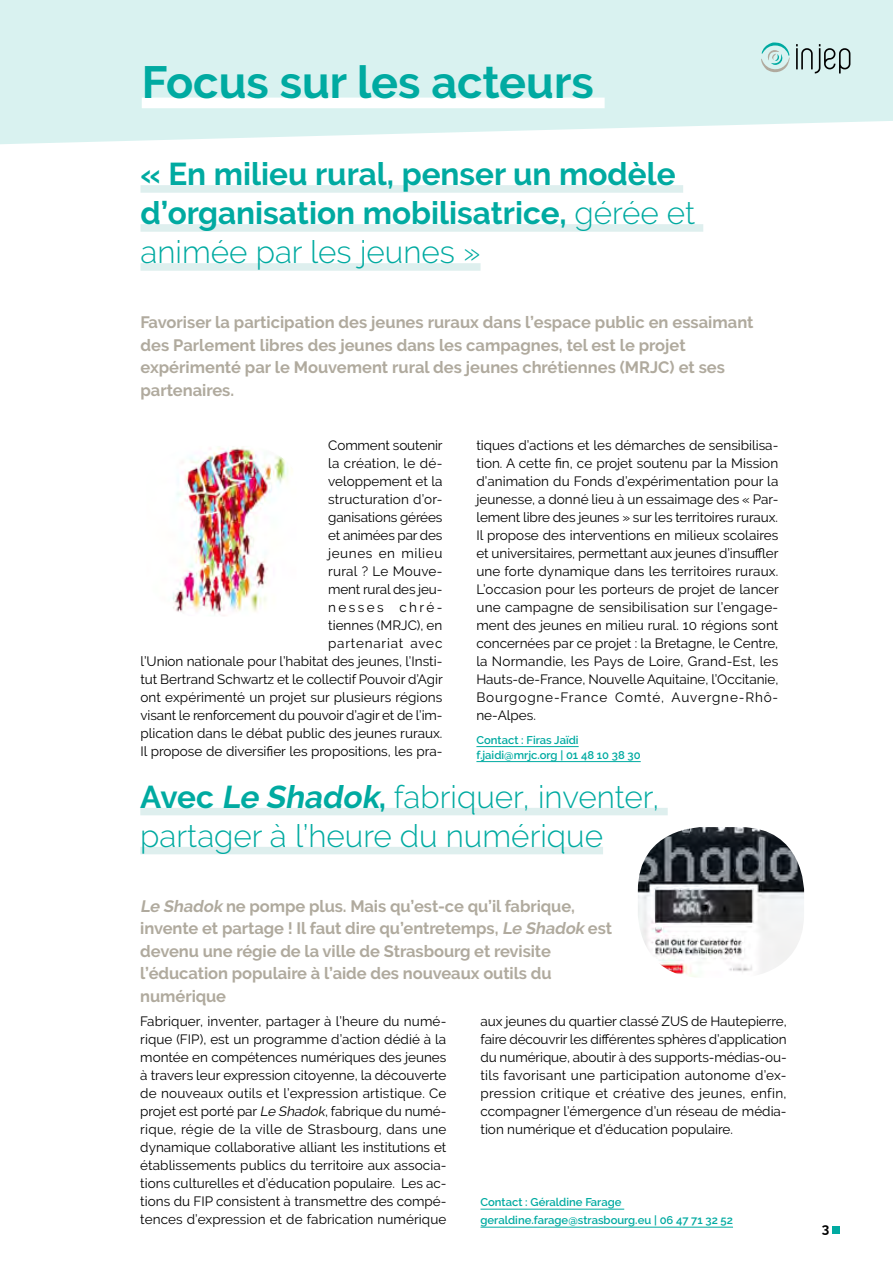
<style>
.page{position:relative;width:893px;height:1263px;background:#fff}
.page>*{position:absolute;margin:0;border:0;box-sizing:border-box;transform-origin:0 0}
.t1{font:700 45px "Raleway";color:#00aaa1}
.t2{font:700 31.5px/39px "Raleway";color:#00aaa1}
.t3{font:300 31.5px/39px "Raleway";color:#00aaa1}
.t4{font:700 16.5px/22.5px "Raleway";letter-spacing:-.005em;color:#b0aa9e}
.t5{font:13.5px/18px "Raleway";color:#000;text-align:justify}
.t6{font:700 13.5px "Raleway";color:#000}
.t7{font:600 11.25px/18px "Raleway";color:#00aaa1}
.s1{font-weight:300}
.s2{font-weight:700}
.s3{font-weight:700;font-style:italic}
.s4{font-style:italic}
</style>
<div class="page">
<svg style="left:0;top:0;width:893px;height:144px;background:#dcf3f1"></svg>
<svg style="left:796px;top:44px;width:54px;height:29px;background:#aabdbc"></svg>
<svg style="left:761px;top:42px;width:29px;height:33px"></svg>
<div style="left:142px;top:98px;width:463px;height:10px;background:#fff"></div>
<div style="left:832px;top:1226px;width:8px;height:7px;background:#00aaa1"></div>
<hr style="left:480px;top:1209px;width:144px;height:1px;background:#00aaa1">
<hr style="left:480px;top:1227px;width:253px;height:1px;background:#00aaa1">
<div style="left:140px;top:808px;width:528px;height:7px;background:#deefee"></div>
<div style="left:140px;top:847px;width:463px;height:7px;background:#deefee"></div>
<div style="left:141px;top:185px;width:542px;height:8px;background:#deefee"></div>
<div style="left:141px;top:224px;width:562px;height:8px;background:#deefee"></div>
<div style="left:141px;top:263px;width:340px;height:8px;background:#deefee"></div>
<hr style="left:476px;top:746px;width:103px;height:1px;background:#00aaa1">
<hr style="left:476px;top:761px;width:165px;height:1px;background:#00aaa1">
<img style="left:172px;top:447px;width:120px;height:169px">
<img style="left:638px;top:827px;width:166px;height:150px">
<h1 class="t1" style="left:142px;top:56px;width:454px">Focus sur les acteurs</h1>
<h2 class="t2" style="left:141px;top:155px;width:556px">« En milieu rural, penser un modèle d’organisation mobilisatrice, <span class="s1">gérée et animée par les jeunes »</span></h2>
<p class="t4" style="left:141px;top:311px;width:615px">Favoriser la participation des jeunes ruraux dans l’espace public en essaimant des Parlement libres des jeunes dans les campagnes, tel est le projet expérimenté par le Mouvement rural des jeunes chrétiennes (MRJC) et ses partenaires.</p>
<p class="t5" style="left:141px;top:436px;width:304px;text-align:right">Comment soutenir<br>la création, le dé-<br>veloppement et la<br>structuration d’or-<br>ganisations gérées<br>et animées par des<br>jeunes en milieu<br>rural ? Le Mouve-<br>ment rural des jeu-<br>nesses chré-<br>tiennes (MRJC), en<br>partenariat avec<br>l’Union nationale pour l’habitat des jeunes, l’Insti&shy;tut Bertrand Schwartz et le collectif Pouvoir d’Agir ont expérimenté un projet sur plusieurs régions visant le renforcement du pouvoir d’agir et de l’im&shy;plication dans le débat public des jeunes ruraux.<br>Il propose de diversifier les propositions, les pra-</p>
<p class="t5" style="left:476px;top:436px;width:304px">tiques d’actions et les démarches de sensibilisa&shy;tion. A cette fin, ce projet soutenu par la Mission d’animation du Fonds d’expérimentation pour la jeunesse, a donné lieu à un essaimage des « Par&shy;lement libre des jeunes » sur les territoires ruraux.<br>Il propose des interventions en milieux scolaires et universitaires, permettant aux jeunes d’insuffler une forte dynamique dans les territoires ruraux.<br>L’occasion pour les porteurs de projet de lancer une campagne de sensibilisation sur l’engage&shy;ment des jeunes en milieu rural. 10 régions sont concernées par ce projet : la Bretagne, le Centre, la Normandie, les Pays de Loire, Grand-Est, les Hauts-de-France, Nouvelle Aquitaine, l’Occitanie, Bourgogne-France Comté, Auvergne-Rhô&shy;ne-Alpes.</p>
<p class="t7" style="left:476px;top:732px;width:166px;line-height:15px">Contact : Firas Jaïdi f.jaidi@mrjc.org | 01 48 10 38 30</p>
<h2 class="t3" style="left:140px;top:777px;width:521px"><span class="s2">Avec</span> <span class="s3">Le Shadok</span><span class="s2">,</span> fabriquer, inventer, partager à l’heure du numérique</h2>
<p class="t4" style="left:140px;top:895px;width:473px"><span class="s4">Le Shadok</span> ne pompe plus. Mais qu’est-ce qu’il fabrique, invente et partage ! Il faut dire qu’entretemps, <span class="s4">Le Shadok</span> est devenu une régie de la ville de Strasbourg et revisite l’éducation populaire à l’aide des nouveaux outils du numérique</p>
<p class="t5" style="left:140px;top:1012px;width:308px">Fabriquer, inventer, partager à l’heure du numé&shy;rique (FIP), est un programme d’action dédié à la montée en compétences numériques des jeunes à travers leur expression citoyenne, la découverte de nouveaux outils et l’expression artistique. Ce projet est porté par <span class="s4">Le Shadok</span>, fabrique du numé&shy;rique, régie de la ville de Strasbourg, dans une dynamique collaborative alliant les institutions et établissements publics du territoire aux associa&shy;tions culturelles et d’éducation populaire. Les ac&shy;tions du FIP consistent à transmettre des compé&shy;tences d’expression et de fabrication numérique</p>
<p class="t5" style="left:480px;top:1012px;width:308px">aux jeunes du quartier classé ZUS de Hautepierre, faire découvrir les différentes sphères d’application du numérique, aboutir à des supports-médias-ou&shy;tils favorisant une participation autonome d’ex&shy;pression critique et créative des jeunes, enfin, ccompagner l’émergence d’un réseau de média&shy;tion numérique et d’éducation populaire.</p>
<p class="t7" style="left:480px;top:1193px;width:254px">Contact : Géraldine Farage geraldine.farage@strasbourg.eu | 06 47 71 32 52</p>
<p class="t6" style="left:822px;top:1221px;width:9px">3</p>
</div>
